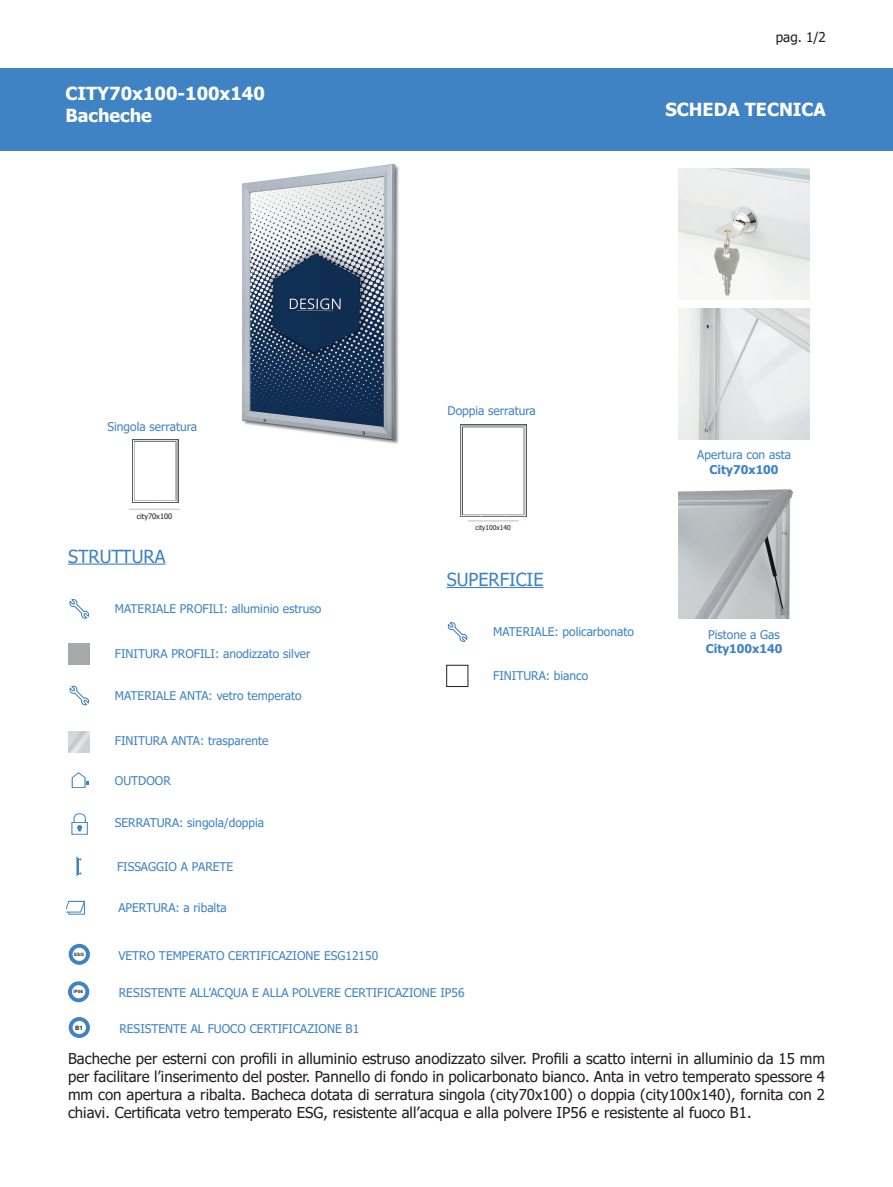
<style>
.page{position:relative;width:893px;height:1187px;background:#fff}
.page>*{position:absolute;margin:0;border:0;box-sizing:border-box;transform-origin:0 0}
.t1{font:700 18px/21.6px "Tahoma";color:#fff}
.t2{font:18px "Tahoma";color:#fff}
.t3{font:18px "Tahoma";color:#3f83c4}
.t4{font:15px/18px "Tahoma";color:#231f20;text-align:justify}
.t5{font:13.5px "Tahoma";color:#231f20}
.t6{font:12px "Tahoma";color:#3f83c4}
.t7{font:700 12px "Tahoma";color:#3f83c4}
.t8{font:7.5px "Tahoma";color:#231f20}
.t9{font:6.75px "Tahoma";color:#231f20}
.t10{font:700 6px "Arial";color:#231f20}
.t11{font:700 4.5px "Arial";color:#231f20}
.s1{font-weight:700}
</style>
<div class="page">
<img style="left:678px;top:489px;width:115px;height:130px">
<img style="left:678px;top:168px;width:132px;height:132px">
<img style="left:678px;top:308px;width:132px;height:132px">
<div style="left:69px;top:943px;width:21px;height:21px;border:4px solid #3f83c4;border-radius:50%"></div>
<hr style="left:68px;top:563px;width:97px;height:1px;background:#3f83c4">
<svg style="left:69px;top:599px;width:20px;height:20px"></svg>
<svg style="left:69px;top:685px;width:20px;height:21px"></svg>
<hr style="left:447px;top:587px;width:96px;height:1px;background:#3f83c4">
<svg style="left:71px;top:772px;width:18px;height:15px"></svg>
<div style="left:72px;top:822px;width:16px;height:12px;border:1px solid #3f83c4"></div>
<svg style="left:73px;top:813px;width:13px;height:18px"></svg>
<svg style="left:77px;top:856px;width:5px;height:20px"></svg>
<div style="left:68px;top:643px;width:22px;height:21px;background:#a8a9ad"></div>
<svg style="left:67px;top:900px;width:18px;height:12px"></svg>
<svg style="left:448px;top:622px;width:20px;height:20px"></svg>
<div style="left:446px;top:665px;width:22px;height:21px;border:1px solid #231f20"></div>
<img style="left:68px;top:731px;width:21px;height:21px">
<hr style="left:129px;top:509px;width:51px;height:1px;background:#bcbdc0">
<hr style="left:468px;top:520px;width:51px;height:1px;background:#bcbdc0">
<svg style="left:132px;top:439px;width:46px;height:63px"></svg>
<div style="left:133px;top:440px;width:44px;height:61px;border:1px solid #fff"></div>
<svg style="left:135px;top:441px;width:41px;height:59px"></svg>
<div style="left:136px;top:442px;width:39px;height:58px;background:#fff"></div>
<div style="left:460px;top:424px;width:66px;height:93px;background:#aaacac"></div>
<div style="left:461px;top:426px;width:64px;height:90px;border:1px solid #fff"></div>
<svg style="left:463px;top:427px;width:61px;height:87px"></svg>
<div style="left:464px;top:428px;width:59px;height:85px;background:#fff"></div>
<div style="left:0;top:68px;width:893px;height:82px;background:#3f83c4"></div>
<div style="left:68px;top:981px;width:21px;height:21px;border:4px solid #3f83c4;border-radius:50%"></div>
<div style="left:69px;top:1016px;width:21px;height:21px;border:4px solid #3f83c4;border-radius:50%"></div>
<img style="left:241px;top:163px;width:158px;height:281px">
<p class="t5" style="left:776px;top:28px;width:52px">pag. 1/2</p>
<h1 class="t1" style="left:65px;top:84px;width:201px">CITY70x100-100x140<br>Bacheche</h1>
<h1 class="t2" style="left:65px;top:85px;width:256px"><span class="s1">WHL800</span>Pannelli divisori singoli</h1>
<h1 class="t1" style="left:678px;top:91px;width:162px">SCHEDA TECNICA</h1>
<h1 class="t1" style="left:665px;top:99px;width:162px">SCHEDA TECNICA</h1>
<p class="t6" style="left:108px;top:418px;width:91px">Singola serratura</p>
<p class="t8" style="left:137px;top:511px;width:37px">city70x100</p>
<h1 class="t3" style="left:68px;top:544px;width:99px">STRUTTURA</h1>
<p class="t6" style="left:115px;top:601px;width:208px">MATERIALE PROFILI: alluminio estruso</p>
<p class="t6" style="left:115px;top:646px;width:197px">FINITURA PROFILI: anodizzato silver</p>
<p class="t6" style="left:115px;top:687px;width:188px">MATERIALE ANTA: vetro temperato</p>
<p class="t6" style="left:115px;top:732px;width:155px">FINITURA ANTA: trasparente</p>
<p class="t6" style="left:115px;top:773px;width:57px">OUTDOOR</p>
<p class="t6" style="left:115px;top:814px;width:151px">SERRATURA: singola/doppia</p>
<p class="t6" style="left:117px;top:858px;width:118px">FISSAGGIO A PARETE</p>
<p class="t11" style="left:74px;top:951px;width:11px">ESG</p>
<p class="t6" style="left:118px;top:899px;width:110px">APERTURA: a ribalta</p>
<p class="t6" style="left:118px;top:947px;width:261px">VETRO TEMPERATO CERTIFICAZIONE ESG12150</p>
<p class="t6" style="left:448px;top:402px;width:90px">Doppia serratura</p>
<p class="t9" style="left:475px;top:523px;width:37px">city100x140</p>
<h1 class="t3" style="left:447px;top:567px;width:98px">SUPERFICIE</h1>
<p class="t6" style="left:493px;top:624px;width:142px">MATERIALE: policarbonato</p>
<p class="t6" style="left:493px;top:668px;width:97px">FINITURA: bianco</p>
<p class="t11" style="left:74px;top:988px;width:11px">IP56</p>
<p class="t10" style="left:75px;top:1023px;width:9px">B1</p>
<p class="t6" style="left:119px;top:984px;width:347px">RESISTENTE ALL’ACQUA E ALLA POLVERE CERTIFICAZIONE IP56</p>
<p class="t6" style="left:119px;top:1020px;width:241px">RESISTENTE AL FUOCO CERTIFICAZIONE B1</p>
<p class="t6" style="left:697px;top:447px;width:95px">Apertura con asta</p>
<p class="t7" style="left:710px;top:461px;width:70px">City70x100</p>
<p class="t6" style="left:708px;top:626px;width:73px">Pistone a Gas</p>
<p class="t7" style="left:706px;top:640px;width:78px">City100x140</p>
<p class="t4" style="left:68px;top:1050px;width:758px">Bacheche per esterni con profili in alluminio estruso anodizzato silver. Profili a scatto interni in alluminio da 15 mm per facilitare l’inserimento del poster. Pannello di fondo in policarbonato bianco. Anta in vetro temperato spessore 4 mm con apertura a ribalta. Bacheca dotata di serratura singola (city70x100) o doppia (city100x140), fornita con 2 chiavi. Certificata vetro temperato ESG, resistente all’acqua e alla polvere IP56 e resistente al fuoco B1.</p>
</div>
